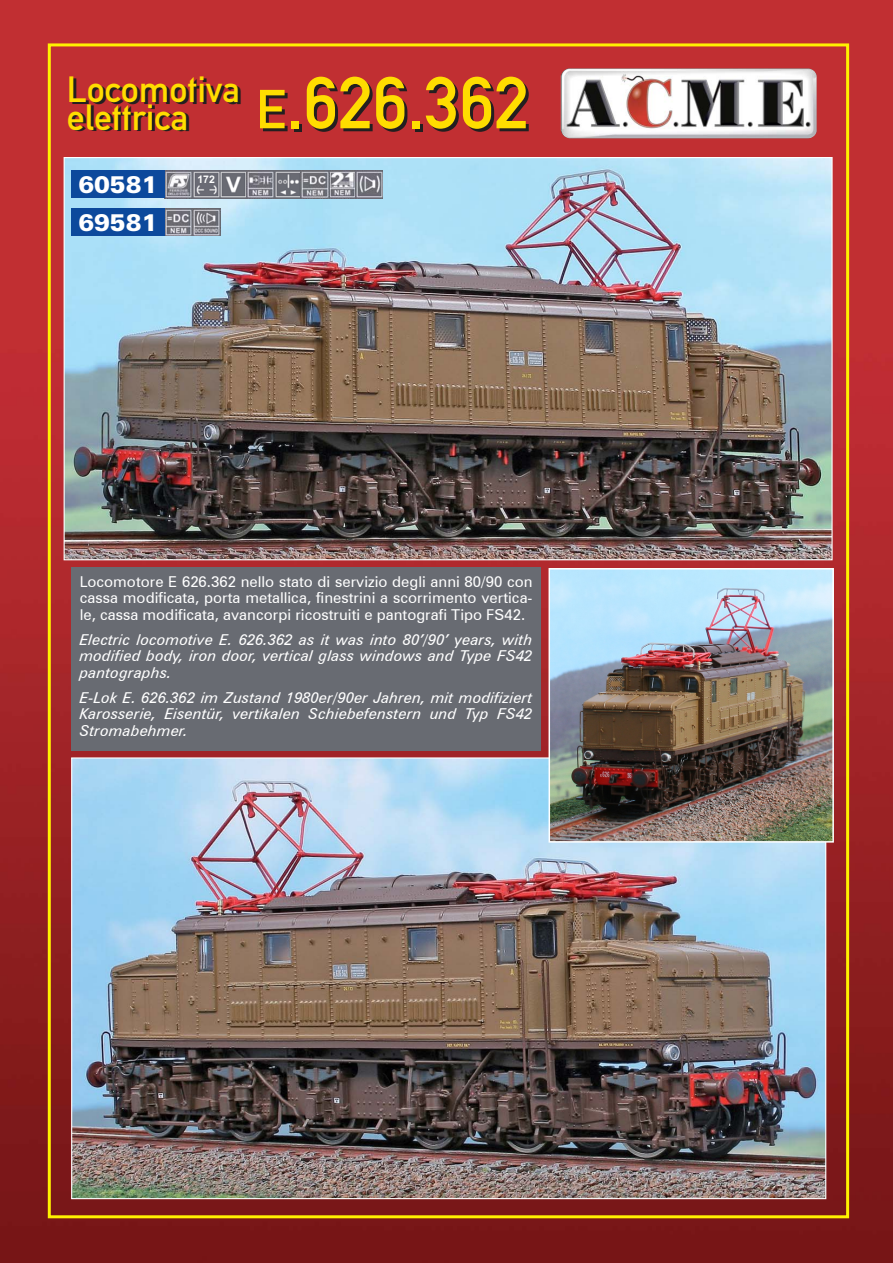
<style>
.page{position:relative;width:893px;height:1263px;background:#fff}
.page>*{position:absolute;margin:0;border:0;box-sizing:border-box;transform-origin:0 0}
.t1{font:72px "Alte DIN1451 Mittelschrift";color:#fd0}
.t2{font:36px/27.9px "Alte DIN1451 Mittelschrift";color:#fd0}
.t3{font:900 24px/37.7px "Zurich BT";color:#fff}
.t4{font:italic 15px/16.5px "Zurich BT";color:#fff;text-align:justify}
.t5{font:15px/16.5px "Zurich BT";color:#fff;text-align:justify}
.t6{font:700 10.5px "Arial";color:#fff}
.s1{font-size:54px}
</style>
<div class="page">
<img style="left:0;top:0;width:892px;height:1263px">
<img style="left:66px;top:159px;width:765px;height:399px">
<img style="left:73px;top:759px;width:751px;height:438px">
<img style="left:165px;top:171px;width:218px;height:27px">
<img style="left:165px;top:208px;width:55px;height:28px">
<div style="left:71px;top:171px;width:94px;height:27px;background:#0c499c"></div>
<div style="left:71px;top:208px;width:94px;height:28px;background:#0c499c"></div>
<img style="left:561px;top:68px;width:256px;height:70px">
<div style="left:71px;top:567px;width:470px;height:184px;background:#686b72"></div>
<img style="left:552px;top:571px;width:279px;height:269px">
<div style="left:549px;top:568px;width:285px;height:275px;border:2px solid #fff"></div>
<h2 class="t2" style="left:67px;top:75px;width:174px">Locomotiva elettrica</h2>
<h1 class="t1" style="left:256px;top:60px;width:274px"><span class="s1">E</span>.626.362</h1>
<h3 class="t3" style="left:78px;top:166px;width:80px">60581<br>69581</h3>
<p class="t6" style="left:197px;top:172px;width:19px">172</p>
<p class="t5" style="left:80px;top:573px;width:454px">Locomotore E 626.362 nello stato di servizio degli anni 80/90 con cassa modificata, porta metallica, finestrini a scorrimento vertica&shy;le, cassa modificata, avancorpi ricostruiti e pantografi Tipo FS42.</p>
<p class="t4" style="left:80px;top:631px;width:454px">Electric locomotive E. 626.362 as it was into 80’/90’ years, with modified body, iron door, vertical glass windows and Type FS42 pantographs.</p>
<p class="t4" style="left:80px;top:689px;width:454px">E-Lok E. 626.362 im Zustand 1980er/90er Jahren, mit modifiziert Karosserie, Eisentür, vertikalen Schiebefenstern und Typ FS42<br>Stromabehmer.</p>
</div>
